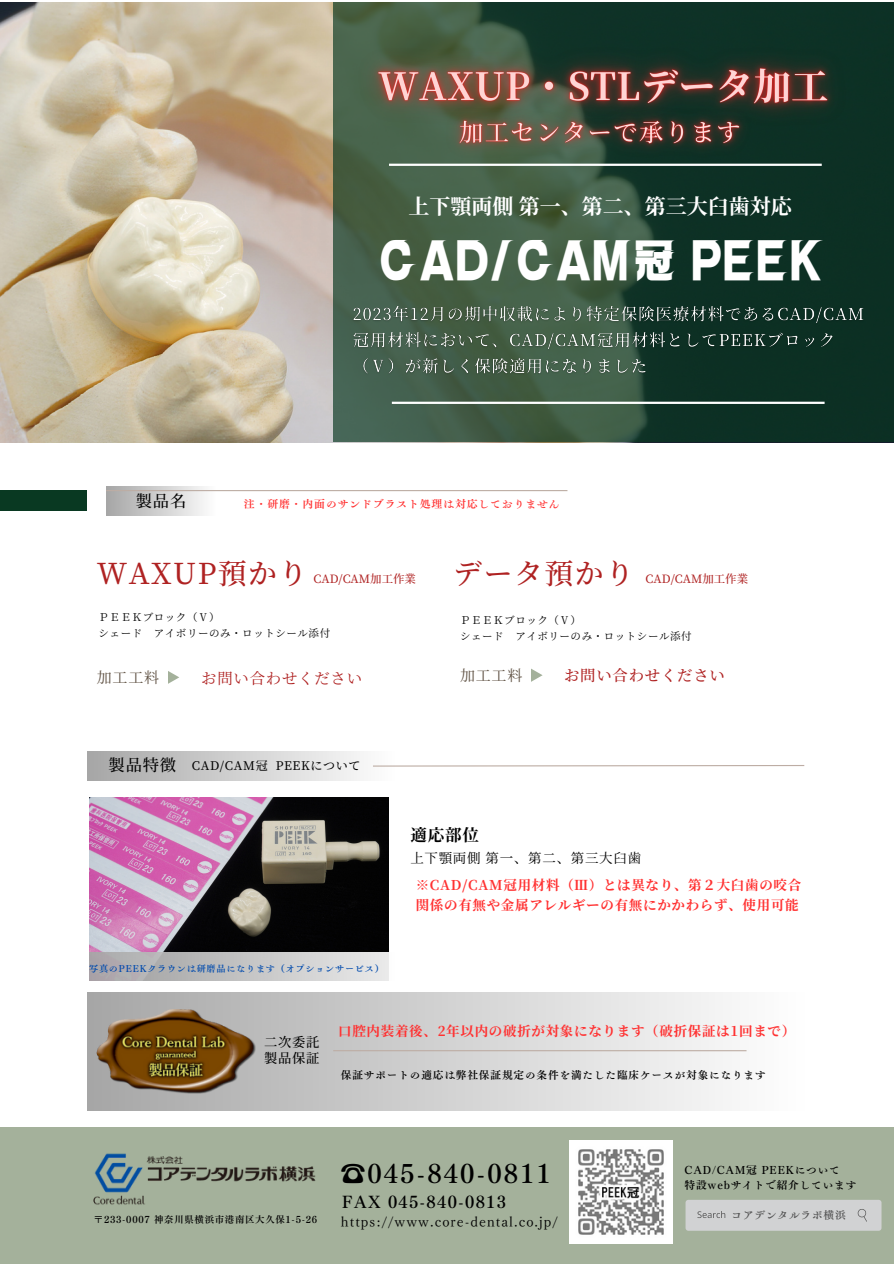
<style>
.page{position:relative;width:894px;height:1264px;background:#fff}
.page>*{position:absolute;margin:0;border:0;box-sizing:border-box;transform-origin:0 0}
.t1{font:43.5px "CHI Speedy Right full 211128";color:#fff}
.t2{font:500 28.8px "Source Han Serif JP";letter-spacing:.05em;color:#af2222}
.t3{font:25.2px "Canva Tsuku B Min Pr 6 N B";letter-spacing:.08em;color:#000}
.t4{font:700 21px "Source Han Serif JP";color:#fff}
.t5{font:700 16.5px "Source Han Serif JP";color:#000}
.t6{font:500 16.35px "Source Han Serif JP";letter-spacing:.05em;color:#000}
.t7{font:16.2px "Canva Tsuku B Min Pr 6 N B";letter-spacing:.075em;color:#000}
.t8{font:15.3px "Source Han Serif JP";letter-spacing:.05em;color:#af2222}
.t9{font:500 15.3px "Source Han Serif JP";letter-spacing:.05em;color:#af2222}
.t10{font:15px "Source Han Serif JP";color:#5f5143}
.t11{font:13.8px "Canva Tsuku B Min Pr 6 N R";letter-spacing:.08em;color:#000}
.t12{font:700 13.5px/20.2px "Source Han Serif JP";letter-spacing:.05em;color:#ff3131}
.t13{font:13.5px "Source Han Serif JP";letter-spacing:.05em;color:#000}
.t14{font:500 13.35px "Source Han Serif JP";letter-spacing:.05em;color:#000}
.t15{font:500 12px "Source Han Serif JP";letter-spacing:.05em;color:#000}
.t16{font:500 11.4px "Source Han Serif JP";color:#af2222}
.t17{font:10.8px "Canva Tsuku B Min Pr 6 N B";letter-spacing:.08em;color:#ff3131}
.t18{font:10.65px "Canva Tsuku B Min Pr 6 N B";letter-spacing:.08em;color:#000}
.t19{font:10.65px "Canva Tsuku B Min Pr 6 N B";letter-spacing:.08em;color:#535353}
.t20{font:10.5px "Source Han Serif JP";letter-spacing:.05em;color:#000}
.t21{font:9.3px "Canva Tsuku B Min Pr 6 N B";letter-spacing:.08em;color:#000}
.t22{font:9.15px "Canva Tsuku B Min Pr 6 N B";letter-spacing:.08em;color:#004aad}
</style>
<div class="page">
<div style="left:0;top:490px;width:86px;height:20px;background:#093922"></div>
<img style="left:0;top:2px;width:333px;height:440px">
<svg style="left:333px;top:2px;width:560px;height:440px;background:#294836"></svg>
<hr style="left:392px;top:401px;width:432px;height:3px;background:#fff">
<hr style="left:389px;top:164px;width:432px;height:2px;background:#fff">
<div style="left:0;top:1127px;width:893px;height:136px;background:#a4b19b"></div>
<img style="left:93px;top:1153px;width:223px;height:52px">
<div style="left:685px;top:1199px;width:196px;height:31px;background:#d1d2d3;border-radius:3px"></div>
<svg style="left:697px;top:1209px;width:169px;height:12px"></svg>
<img style="left:89px;top:797px;width:300px;height:155px">
<div style="left:87px;top:751px;width:308px;height:29px;background:linear-gradient(to right,#a6a6a6,#fefefe)"></div>
<svg style="left:372px;top:764px;width:433px;height:3px"></svg>
<svg style="left:261px;top:992px;width:486px;height:118px;background:#d9d9d9"></svg>
<img style="left:87px;top:980px;width:174px;height:131px">
<hr style="left:333px;top:1050px;width:413px;height:1px;background:#bdada4">
<svg style="left:168px;top:671px;width:11px;height:13px"></svg>
<svg style="left:531px;top:668px;width:11px;height:14px"></svg>
<div style="left:89px;top:952px;width:306px;height:28px;background:linear-gradient(to right,#a3a0a3,#e9eae9)"></div>
<div style="left:106px;top:486px;width:110px;height:29px;background:linear-gradient(to right,#a6a6a6,#fdfdfd)"></div>
<hr style="left:106px;top:490px;width:461px;height:1px;background:#bdada4">
<img style="left:569px;top:1140px;width:103px;height:103px">
<img style="left:349px;top:302px;width:518px;height:77px">
<img style="left:331px;top:10px;width:543px;height:147px">
<img style="left:426px;top:82px;width:347px;height:98px">
<p class="t4" style="left:408px;top:189px;width:385px">上下顎両側第一、第二、第三大臼歯対応</p>
<p class="t1" style="left:378px;top:239px;width:447px">CAD/CAM冠 PEEK</p>
<p class="t6" style="left:136px;top:488px;width:52px">製品名</p>
<p class="t17" style="left:244px;top:498px;width:317px">注・研磨・内面のサンドブラスト処理は対応しておりません</p>
<p class="t2" style="left:97px;top:550px;width:212px">WAXUP預かり</p>
<p class="t16" style="left:313px;top:569px;width:104px">CAD/CAM加工作業</p>
<p class="t2" style="left:453px;top:550px;width:182px">データ預かり</p>
<p class="t16" style="left:645px;top:569px;width:104px">CAD/CAM加工作業</p>
<p class="t20" style="left:99px;top:609px;width:122px">ＰＥＥＫブロック（Ⅴ）</p>
<p class="t20" style="left:99px;top:625px;width:233px">シェード アイボリーのみ・ロットシール添付</p>
<p class="t10" style="left:97px;top:665px;width:64px">加工工料</p>
<p class="t8" style="left:201px;top:666px;width:162px">お問い合わせください</p>
<p class="t6" style="left:108px;top:752px;width:69px">製品特徴</p>
<p class="t15" style="left:192px;top:755px;width:170px">CAD/CAM冠 PEEKについて</p>
<p class="t22" style="left:89px;top:963px;width:296px">写真のPEEKクラウンは研磨品になります（オプションサービス）</p>
<p class="t20" style="left:460px;top:612px;width:122px">ＰＥＥＫブロック（Ⅴ）</p>
<p class="t20" style="left:460px;top:628px;width:233px">シェード アイボリーのみ・ロットシール添付</p>
<p class="t10" style="left:460px;top:663px;width:64px">加工工料</p>
<p class="t9" style="left:564px;top:663px;width:162px">お問い合わせください</p>
<p class="t5" style="left:410px;top:822px;width:70px">適応部位</p>
<p class="t13" style="left:410px;top:847px;width:231px">上下顎両側第一、第二、第三大臼歯</p>
<p class="t12" style="left:415px;top:873px;width:387px">※CAD/CAM冠用材料（Ⅲ）とは異なり、第２大臼歯の咬合関係の有無や金属アレルギーの有無にかかわらず、使用可能</p>
<p class="t14" style="left:264px;top:1032px;width:57px">二次委託</p>
<p class="t14" style="left:264px;top:1047px;width:57px">製品保証</p>
<p class="t12" style="left:338px;top:1019px;width:458px">口腔内装着後、2年以内の破折が対象になります（破折保証は1回まで）</p>
<p class="t18" style="left:341px;top:1069px;width:426px">保証サポートの適応は弊社保証規定の条件を満たした臨床ケースが対象になります</p>
<p class="t21" style="left:94px;top:1214px;width:225px">〒233-0007 神奈川県横浜市港南区大久保1-5-26</p>
<p class="t3" style="left:340px;top:1160px;width:212px">☎045-840-0811</p>
<p class="t7" style="left:342px;top:1193px;width:165px">FAX 045-840-0813</p>
<p class="t11" style="left:341px;top:1215px;width:218px">https://www.core-dental.co.jp/</p>
<p class="t18" style="left:684px;top:1164px;width:157px">CAD/CAM冠 PEEKについて</p>
<p class="t18" style="left:684px;top:1179px;width:173px">特設webサイトで紹介しています</p>
<p class="t19" style="left:731px;top:1210px;width:116px">コアデンタルラボ横浜</p>
</div>
